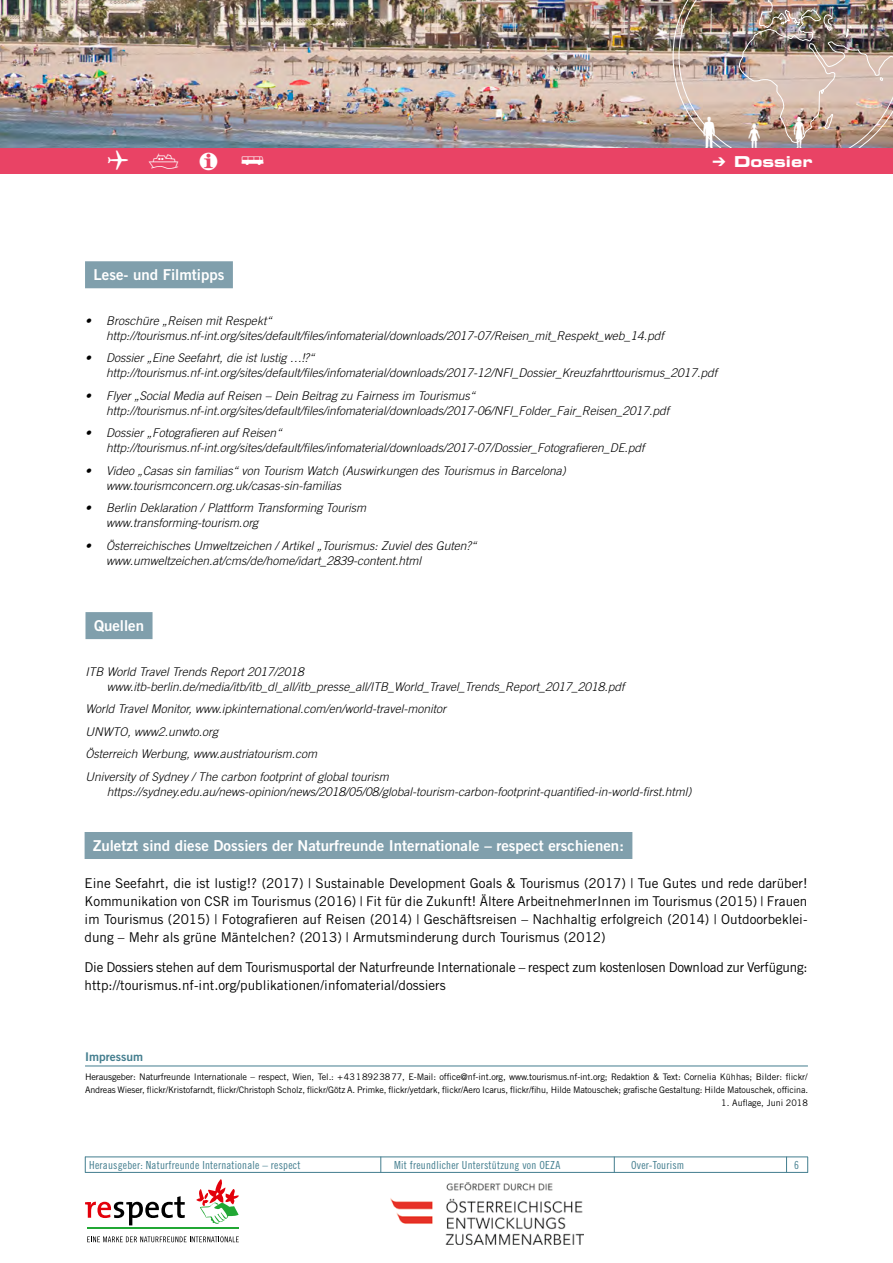
<style>
.page{position:relative;width:893px;height:1263px;background:#fff}
.page>*{position:absolute;margin:0;border:0;box-sizing:border-box;transform-origin:0 0}
.t1{font:45px "Zeal";color:#fff}
.t2{font:24px "Transportation P01";color:#fff}
.t3{font:19.5px "Transportation P01";color:#fff}
.Zwischentitel_01{font:15px "Trade Gothic LT Pro Bd 2";color:#fff}
.Zwischentitel_01-2{font:15px "Trade Gothic Bold Two";color:#fff}
.t4{font:700 expanded 15px "Square 721 BT";color:#fff}
.Fließtext_1__Zeile{font:13.5px/18px "Trade Gothic";letter-spacing:-.015em;color:#000;text-align:justify}
.Quelle{font:italic 300 12px "Trade Gothic";color:#000}
.Fließtext_1__Zeile-2{font:12px "Trade Gothic LT Pro Bd 2";color:#427d8e}
.t5{font:11.1px "Trade Gothic LT Pro Cn 18";letter-spacing:.02em;color:#427d8e}
.Fließtext_1__Zeile-3{font:9px/12.8px "Trade Gothic";letter-spacing:-.01em;color:#000}
</style>
<div class="page">
<img style="left:0;top:0;width:672px;height:149px">
<img style="left:672px;top:0;width:221px;height:149px">
<div style="left:0;top:149px;width:893px;height:25px;background:#e94365"></div>
<svg style="left:85px;top:1196px;width:100px;height:29px"></svg>
<hr style="left:87px;top:1228px;width:152px;height:1px;background:#21a734">
<svg style="left:196px;top:1179px;width:43px;height:45px"></svg>
<svg style="left:87px;top:1236px;width:152px;height:6px"></svg>
<img style="left:391px;top:1182px;width:193px;height:62px">
<hr style="left:85px;top:1157px;width:723px;height:1px;background:#427d8e">
<hr style="left:85px;top:1172px;width:723px;height:1px;background:#427d8e">
<svg style="left:786px;top:1158px;width:1px;height:14px"></svg>
<svg style="left:807px;top:1157px;width:1px;height:15px"></svg>
<svg style="left:85px;top:1157px;width:1px;height:15px"></svg>
<svg style="left:381px;top:1157px;width:1px;height:15px"></svg>
<svg style="left:614px;top:1157px;width:1px;height:15px"></svg>
<div style="left:85px;top:261px;width:148px;height:27px;background:#809fac"></div>
<div style="left:85px;top:832px;width:547px;height:27px;background:#809fac"></div>
<hr style="left:85px;top:1065px;width:723px;height:1px;background:#427d8e">
<div style="left:85px;top:612px;width:68px;height:27px;background:#809fac"></div>
<h2 class="t2" style="left:106px;top:146px;width:25px">#</h2>
<h1 class="t1" style="left:687px;top:111px;width:137px">µ¿ƒ</h1>
<h3 class="t3" style="left:239px;top:147px;width:29px">m</h3>
<p class="t4" style="left:712px;top:153px;width:101px">➔ Dossier</p>
<p class="Zwischentitel_01-2" style="left:94px;top:265px;width:132px">Lese- und Filmtipps</p>
<p class="Quelle" style="left:85px;top:313px;width:188px">• Broschüre „Reisen mit Respekt“</p>
<p class="Quelle" style="left:106px;top:328px;width:559px">http://tourismus.nf-int.org/sites/default/files/infomaterial/downloads/2017-07/Reisen_mit_Respekt_web_14.pdf</p>
<p class="Quelle" style="left:85px;top:351px;width:231px">• Dossier „Eine Seefahrt, die ist lustig …!?“</p>
<p class="Quelle" style="left:106px;top:366px;width:612px">http://tourismus.nf-int.org/sites/default/files/infomaterial/downloads/2017-12/NFI_Dossier_Kreuzfahrttourismus_2017.pdf</p>
<p class="Quelle" style="left:85px;top:388px;width:392px">• Flyer „Social Media auf Reisen – Dein Beitrag zu Fairness im Tourismus“</p>
<p class="Quelle" style="left:106px;top:403px;width:564px">http://tourismus.nf-int.org/sites/default/files/infomaterial/downloads/2017-06/NFI_Folder_Fair_Reisen_2017.pdf</p>
<p class="Quelle" style="left:85px;top:426px;width:198px">• Dossier „Fotografieren auf Reisen“</p>
<p class="Quelle" style="left:106px;top:441px;width:540px">http://tourismus.nf-int.org/sites/default/files/infomaterial/downloads/2017-07/Dossier_Fotografieren_DE.pdf</p>
<p class="Quelle" style="left:85px;top:463px;width:482px">• Video „Casas sin familias“ von Tourism Watch (Auswirkungen des Tourismus in Barcelona)</p>
<p class="Quelle" style="left:106px;top:478px;width:236px">www.tourismconcern.org.uk/casas-sin-familias</p>
<p class="Quelle" style="left:85px;top:501px;width:283px">• Berlin Deklaration / Plattform Transforming Tourism</p>
<p class="Quelle" style="left:106px;top:516px;width:154px">www.transforming-tourism.org</p>
<p class="Quelle" style="left:85px;top:538px;width:393px">• Österreichisches Umweltzeichen / Artikel „Tourismus: Zuviel des Guten?“</p>
<p class="Quelle" style="left:106px;top:553px;width:316px">www.umweltzeichen.at/cms/de/home/idart_2839-content.html</p>
<p class="Zwischentitel_01-2" style="left:94px;top:616px;width:52px">Quellen</p>
<p class="Quelle" style="left:85px;top:664px;width:220px">ITB World Travel Trends Report 2017/2018</p>
<p class="Quelle" style="left:107px;top:679px;width:519px">www.itb-berlin.de/media/itb/itb_dl_all/itb_presse_all/ITB_World_Travel_Trends_Report_2017_2018.pdf</p>
<p class="Quelle" style="left:85px;top:702px;width:362px">World Travel Monitor, www.ipkinternational.com/en/world-travel-monitor</p>
<p class="Quelle" style="left:85px;top:724px;width:134px">UNWTO, www2.unwto.org</p>
<p class="Quelle" style="left:85px;top:747px;width:233px">Österreich Werbung, www.austriatourism.com</p>
<p class="Quelle" style="left:85px;top:769px;width:305px">University of Sydney / The carbon footprint of global tourism</p>
<p class="Quelle" style="left:107px;top:784px;width:586px">https://sydney.edu.au/news-opinion/news/2018/05/08/global-tourism-carbon-footprint-quantified-in-world-first.html)</p>
<p class="Zwischentitel_01" style="left:93px;top:836px;width:532px">Zuletzt sind diese Dossiers der Naturfreunde Internationale – respect erschienen:</p>
<p class="Fließtext_1__Zeile" style="left:85px;top:874px;width:724px">Eine Seefahrt, die ist lustig!? (2017) | Sustainable Development Goals &amp; Tourismus (2017) | Tue Gutes und rede darüber!<br>Kommunikation von CSR im Tourismus (2016) | Fit für die Zukunft! Ältere ArbeitnehmerInnen im Tourismus (2015) | Frauen im Tourismus (2015) | Fotografieren auf Reisen (2014) | Geschäftsreisen – Nachhaltig erfolgreich (2014) | Outdoorbeklei&shy;dung – Mehr als grüne Mäntelchen? (2013) | Armutsminderung durch Tourismus (2012)</p>
<p class="Fließtext_1__Zeile" style="left:85px;top:958px;width:724px">Die Dossiers stehen auf dem Tourismusportal der Naturfreunde Internationale – respect zum kostenlosen Download zur Verfügung:</p>
<p class="Fließtext_1__Zeile" style="left:85px;top:976px;width:363px">http://tourismus.nf-int.org/publikationen/infomaterial/dossiers</p>
<p class="Fließtext_1__Zeile-2" style="left:85px;top:1049px;width:59px">Impressum</p>
<p class="Fließtext_1__Zeile-3" style="left:85px;top:1071px;width:724px">Herausgeber: Naturfreunde Internationale – respect, Wien, Tel.: +4318923877, E-Mail: office@nf-int.org, www.tourismus.nf-int.org; Redaktion &amp; Text: Cornelia Kühhas; Bilder: flickr/<br>Andreas Wieser, flickr/Kristofarndt, flickr/Christoph Scholz, flickr/Götz A. Primke, flickr/yetdark, flickr/Aero Icarus, flickr/fihu, Hilde Matouschek; grafische Gestaltung: Hilde Matouschek, officina.</p>
<p class="Fließtext_1__Zeile-3" style="left:721px;top:1096px;width:88px">1. Auflage, Juni 2018</p>
<p class="t5" style="left:89px;top:1158px;width:213px">Herausgeber: Naturfreunde Internationale – respect</p>
<p class="t5" style="left:394px;top:1158px;width:168px">Mit freundlicher Unterstützung von OEZA</p>
<p class="t5" style="left:631px;top:1158px;width:55px">Over-Tourism</p>
<p class="t5" style="left:794px;top:1158px;width:6px">6</p>
</div>
